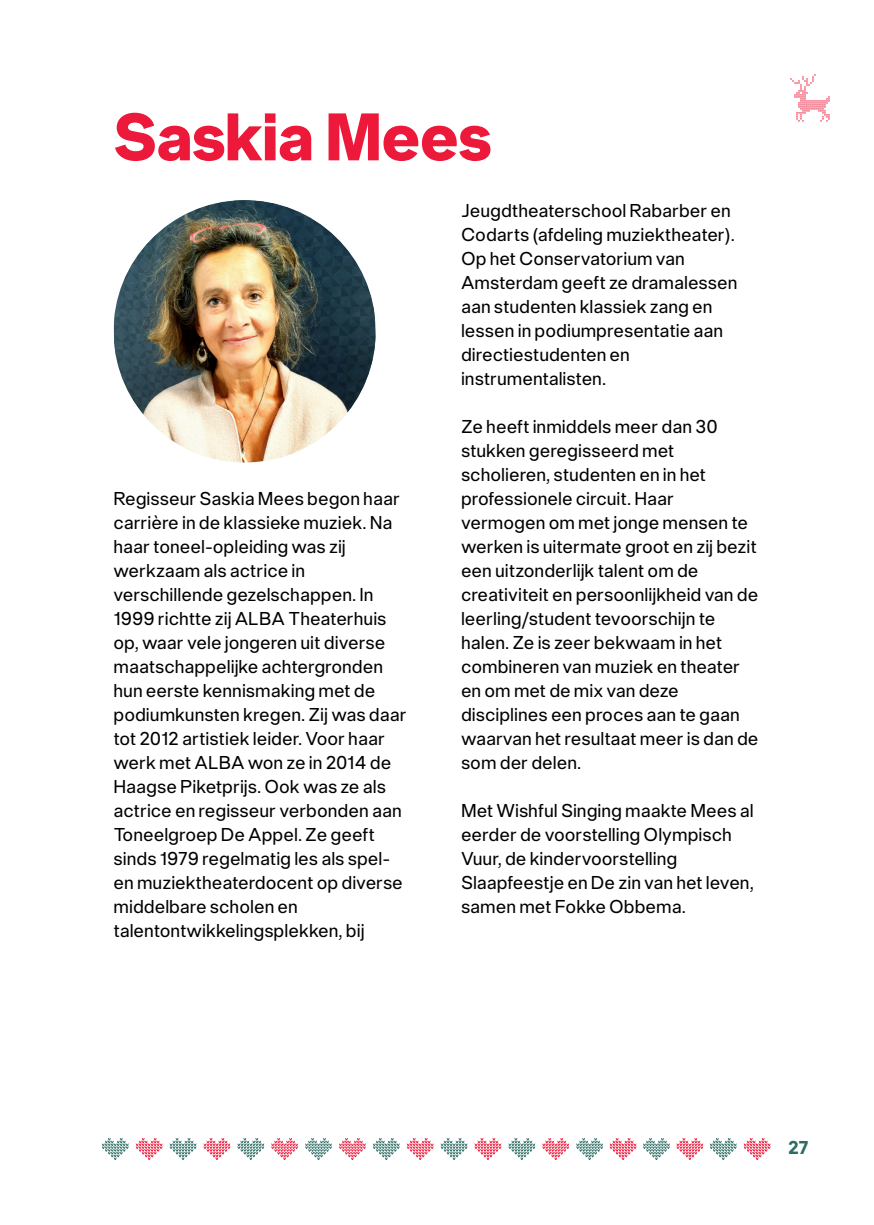
<style>
.page{position:relative;width:874px;height:1225px;background:#fff}
.page>*{position:absolute;margin:0;border:0;box-sizing:border-box;transform-origin:0 0}
.t1{font:700 72px "neue Singular D Extra";color:#ed193a}
.t2{font:20px/24px "neue Singular D Regular";color:#000}
.t3{font:20px "neue Singular D Bold";color:#296d64}
</style>
<div class="page">
<svg style="left:790px;top:74px;width:39px;height:48px"></svg>
<svg style="left:136px;top:1138px;width:26px;height:22px"></svg>
<svg style="left:102px;top:1138px;width:27px;height:22px"></svg>
<svg style="left:169px;top:1138px;width:27px;height:22px"></svg>
<svg style="left:203px;top:1138px;width:27px;height:22px"></svg>
<svg style="left:237px;top:1138px;width:27px;height:22px"></svg>
<svg style="left:271px;top:1138px;width:27px;height:22px"></svg>
<svg style="left:339px;top:1138px;width:26px;height:22px"></svg>
<svg style="left:305px;top:1138px;width:27px;height:22px"></svg>
<svg style="left:373px;top:1138px;width:26px;height:22px"></svg>
<svg style="left:406px;top:1138px;width:27px;height:22px"></svg>
<svg style="left:440px;top:1138px;width:27px;height:22px"></svg>
<svg style="left:609px;top:1138px;width:27px;height:22px"></svg>
<svg style="left:542px;top:1138px;width:27px;height:22px"></svg>
<svg style="left:576px;top:1138px;width:26px;height:22px"></svg>
<svg style="left:508px;top:1138px;width:27px;height:22px"></svg>
<svg style="left:474px;top:1138px;width:27px;height:22px"></svg>
<svg style="left:643px;top:1138px;width:26px;height:22px"></svg>
<svg style="left:743px;top:1138px;width:27px;height:22px"></svg>
<svg style="left:710px;top:1138px;width:26px;height:22px"></svg>
<svg style="left:676px;top:1138px;width:27px;height:22px"></svg>
<img style="left:113px;top:200px;width:262px;height:263px">
<h1 class="t1" style="left:113px;top:113px;width:379px">Saskia Mees</h1>
<p class="t2" style="left:113px;top:489px;width:294px">Regisseur Saskia Mees begon haar carrière in de klassieke muziek. Na haar toneel-opleiding was zij werkzaam als actrice in verschillende gezelschappen. In<br>1999 richtte zij ALBA Theaterhuis op, waar vele jongeren uit diverse maatschappelijke achtergronden hun eerste kennismaking met de podiumkunsten kregen. Zij was daar tot 2012 artistiek leider. Voor haar werk met ALBA won ze in 2014 de<br>Haagse Piketprijs. Ook was ze als actrice en regisseur verbonden aan<br>Toneelgroep De Appel. Ze geeft sinds 1979 regelmatig les als spel&shy;en muziektheaterdocent op diverse middelbare scholen en talentontwikkelingsplekken, bij</p>
<p class="t2" style="left:461px;top:201px;width:278px">Jeugdtheaterschool Rabarber en<br>Codarts (afdeling muziektheater).<br>Op het Conservatorium van<br>Amsterdam geeft ze dramalessen aan studenten klassiek zang en lessen in podiumpresentatie aan directiestudenten en instrumentalisten.</p>
<p class="t2" style="left:461px;top:417px;width:299px">Ze heeft inmiddels meer dan 30 stukken geregisseerd met scholieren, studenten en in het professionele circuit. Haar vermogen om met jonge mensen te werken is uitermate groot en zij bezit een uitzonderlijk talent om de creativiteit en persoonlijkheid van de leerling/student tevoorschijn te halen. Ze is zeer bekwaam in het combineren van muziek en theater en om met de mix van deze disciplines een proces aan te gaan waarvan het resultaat meer is dan de som der delen.</p>
<p class="t2" style="left:461px;top:801px;width:294px">Met Wishful Singing maakte Mees al eerder de voorstelling Olympisch<br>Vuur, de kindervoorstelling<br>Slaapfeestje en De zin van het leven, samen met Fokke Obbema.</p>
<p class="t3" style="left:787px;top:1140px;width:22px">27</p>
</div>
